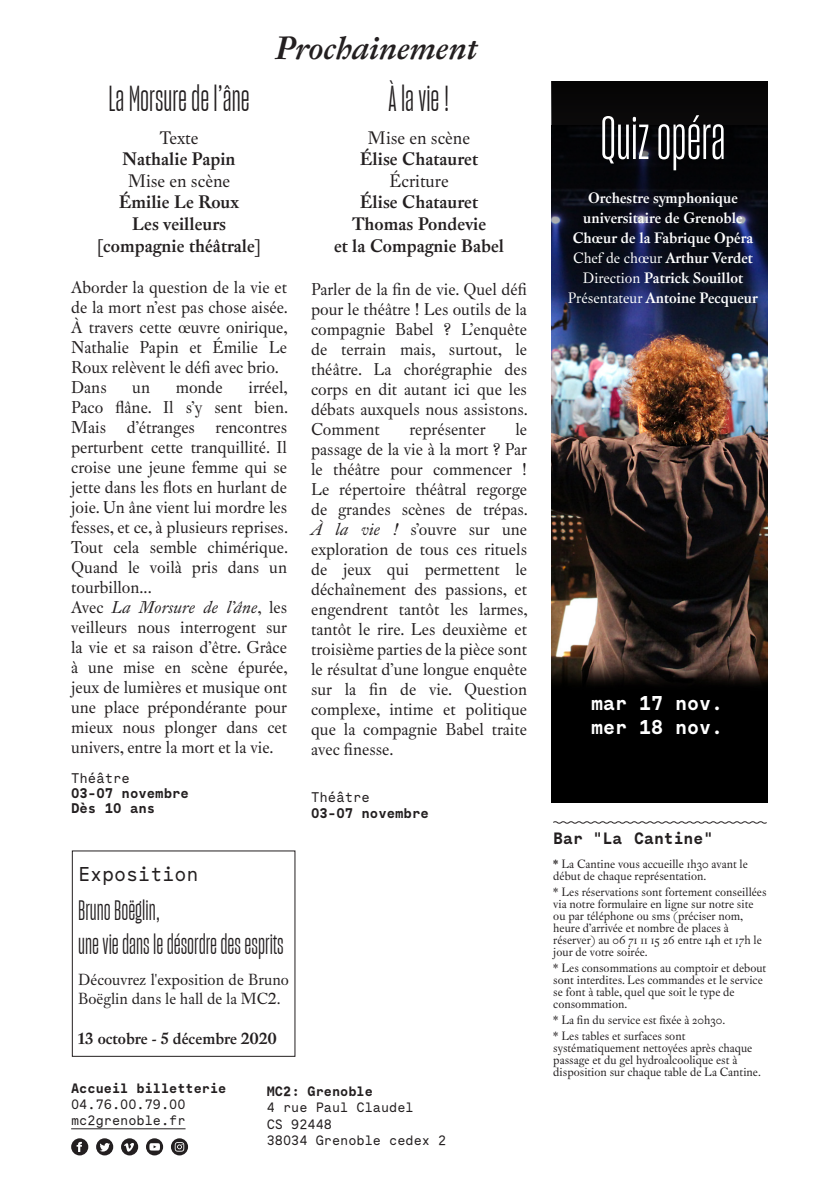
<style>
.page{position:relative;width:840px;height:1191px;background:#fff}
.page>*{position:absolute;margin:0;border:0;box-sizing:border-box;transform-origin:0 0}
.Texte_courant___10{font:60px "Sharp Grotesk Book 10";color:#fff}
.t1{font:36px "Sharp Grotesk Book 10";color:#231f20}
.Titre_page{font:italic 700 32px "Fleischman BT Pro";color:#231f20}
.t2{font:28px/33.6px "Sharp Grotesk Book 10";color:#231f20}
.Texte_courant___10-2{font:700 20px "La Technique";color:#fff}
.t3{font:20px "La Technique";color:#231f20}
.Notes_Fleischman_7{font:700 18px/21.6px "Fleischman BT Pro";color:#231f20;text-align:center}
.t4{font:17px/20px "Fleischman BT Pro";color:#231f20;text-align:justify}
.Infos_pratiques{font:700 16.4px "La Technique";color:#231f20}
.t5{font:16px/19.2px "Fleischman BT Pro";color:#231f20}
.t6{font:700 16px "Fleischman BT Pro";color:#231f20}
.Texte_courant___10-3{font:700 15px/20px "Fleischman BT Pro";color:#fff;text-align:center}
.t7{font:700 14px "La Technique";color:#231f20}
.t8{font:14px "La Technique";color:#231f20}
.Infos_pratiques-2{font:13.6px/16.4px "La Technique";color:#231f20}
.Infos_pratiques-3{font:12px/12px "Fleischman BT Pro";color:#231f20}
.s1{font-weight:400}
.s2{font-style:italic}
.s3{font-weight:700}
</style>
<div class="page">
<hr style="left:71px;top:1128px;width:114px;height:1px;background:#231f20">
<svg style="left:71px;top:1138px;width:17px;height:17px"></svg>
<svg style="left:146px;top:1138px;width:17px;height:17px"></svg>
<svg style="left:121px;top:1138px;width:17px;height:17px"></svg>
<svg style="left:96px;top:1138px;width:17px;height:17px"></svg>
<svg style="left:171px;top:1138px;width:17px;height:17px"></svg>
<img style="left:551px;top:303px;width:216px;height:499px">
<svg style="left:551px;top:82px;width:216px;height:221px;background:#0a0c18"></svg>
<svg style="left:553px;top:821px;width:213px;height:3px"></svg>
<p class="Titre_page" style="left:275px;top:28px;width:203px">Prochainement</p>
<p class="t1" style="left:108px;top:76px;width:142px">La Morsure de l’âne</p>
<p class="Notes_Fleischman_7" style="left:122px;top:127px;width:114px"><span class="s1">Texte<br></span>Nathalie Papin</p>
<p class="Notes_Fleischman_7" style="left:119px;top:170px;width:122px"><span class="s1">Mise en scène<br></span>Émilie Le Roux</p>
<p class="Notes_Fleischman_7" style="left:97px;top:213px;width:164px">Les veilleurs [compagnie théâtrale]</p>
<p class="t4" style="left:71px;top:277px;width:218px">Aborder la question de la vie et de la mort n’est pas chose aisée.<br>À travers cette œuvre onirique, Nathalie Papin et Émilie Le Roux relèvent le défi avec brio.</p>
<p class="t4" style="left:71px;top:377px;width:37px">Dans</p>
<p class="t4" style="left:132px;top:377px;width:19px">un</p>
<p class="t4" style="left:175px;top:377px;width:49px">monde</p>
<p class="t4" style="left:71px;top:377px;width:218px;text-indent:177px">irréel, Paco flâne. Il s’y sent bien.<br>Mais d’étranges rencontres perturbent cette tranquillité. Il croise une jeune femme qui se jette dans les flots en hurlant de joie. Un âne vient lui mordre les fesses, et ce, à plusieurs reprises.<br>Tout cela semble chimérique.<br>Quand le voilà pris dans un tourbillon...</p>
<p class="t4" style="left:71px;top:597px;width:218px">Avec <span class="s2">La Morsure de l’âne</span>, les veilleurs nous interrogent sur la vie et sa raison d’être. Grâce à une mise en scène épurée, jeux de lumières et musique ont une place prépondérante pour mieux nous plonger dans cet univers, entre la mort et la vie.</p>
<p class="t8" style="left:71px;top:769px;width:60px">Théâtre</p>
<p class="t7" style="left:71px;top:784px;width:119px">03-07 novembre</p>
<p class="t7" style="left:71px;top:799px;width:86px">Dès 10 ans</p>
<p class="t3" style="left:78px;top:862px;width:122px">Exposition</p>
<p class="t2" style="left:78px;top:893px;width:207px">Bruno Boëglin,<br>une vie dans le désordre des esprits</p>
<p class="t5" style="left:78px;top:969px;width:212px">Découvrez l'exposition de Bruno<br>Boëglin dans le hall de la MC2.</p>
<p class="t6" style="left:78px;top:1028px;width:200px">13 octobre - 5 décembre 2020</p>
<p class="t1" style="left:388px;top:76px;width:62px">À la vie !</p>
<p class="Notes_Fleischman_7" style="left:360px;top:127px;width:119px"><span class="s1">Mise en scène<br></span>Élise Chatauret</p>
<p class="Notes_Fleischman_7" style="left:360px;top:170px;width:119px"><span class="s1">Écriture<br></span>Élise Chatauret</p>
<p class="Notes_Fleischman_7" style="left:352px;top:213px;width:136px">Thomas Pondevie</p>
<p class="Notes_Fleischman_7" style="left:334px;top:235px;width:171px">et la Compagnie Babel</p>
<p class="t4" style="left:311px;top:279px;width:218px">Parler de la fin de vie. Quel défi pour le théâtre ! Les outils de la compagnie Babel ? L’enquête de terrain mais, surtout, le théâtre. La chorégraphie des corps en dit autant ici que les débats auxquels nous assistons.<br>Comment</p>
<p class="t4" style="left:311px;top:419px;width:218px;text-indent:204px">le passage de la vie à la mort ? Par le théâtre pour commencer !<br>Le répertoire théâtral regorge de grandes scènes de trépas.<br><span class="s2">À la vie !</span> s’ouvre sur une exploration de tous ces rituels de jeux qui permettent le déchaînement des passions, et engendrent tantôt les larmes, tantôt le rire. Les deuxième et troisième parties de la pièce sont le résultat d’une longue enquête sur la fin de vie. Question complexe, intime et politique que la compagnie Babel traite avec finesse.</p>
<p class="t8" style="left:311px;top:789px;width:60px">Théâtre</p>
<p class="t7" style="left:311px;top:804px;width:119px">03-07 novembre</p>
<p class="t4" style="left:409px;top:419px;width:77px">représenter</p>
<p class="Infos_pratiques-2" style="left:71px;top:1079px;width:157px"><span class="s3">Accueil billetterie<br></span>04.76.00.79.00 mc2grenoble.fr</p>
<p class="Infos_pratiques-2" style="left:266px;top:1083px;width:181px"><span class="s3">MC2: Grenoble<br></span>4 rue Paul Claudel<br>CS 92448<br>38034 Grenoble cedex 2</p>
<p class="Texte_courant___10" style="left:600px;top:101px;width:127px">Quiz opéra</p>
<p class="Texte_courant___10-3" style="left:583px;top:188px;width:160px">Orchestre symphonique universitaire de Grenoble</p>
<p class="Texte_courant___10-3" style="left:572px;top:228px;width:182px">Chœur de la Fabrique Opéra</p>
<p class="Texte_courant___10-3" style="left:572px;top:248px;width:181px"><span class="s1">Chef de chœur</span> Arthur Verdet</p>
<p class="Texte_courant___10-3" style="left:582px;top:268px;width:161px"><span class="s1">Direction</span> Patrick Souillot</p>
<p class="Texte_courant___10-3" style="left:567px;top:288px;width:191px"><span class="s1">Présentateur</span> Antoine Pecqueur</p>
<p class="Texte_courant___10-2" style="left:591px;top:690px;width:133px">mar 17 nov.</p>
<p class="Texte_courant___10-2" style="left:591px;top:714px;width:133px">mer 18 nov.</p>
<p class="Infos_pratiques" style="left:553px;top:828px;width:161px">Bar "La Cantine"</p>
<p class="Infos_pratiques-3" style="left:553px;top:858px;width:196px"><span class="s3">*</span> La Cantine vous accueille 1h30 avant le début de chaque représentation.</p>
<p class="Infos_pratiques-3" style="left:553px;top:886px;width:214px">* Les réservations sont fortement conseillées via notre formulaire en ligne sur notre site ou par téléphone ou sms (préciser nom, heure d’arrivée et nombre de places à réserver) au 06 71 11 15 26 entre 14h et 17h le jour de votre soirée.</p>
<p class="Infos_pratiques-3" style="left:553px;top:962px;width:214px">* Les consommations au comptoir et debout sont interdites. Les commandes et le service se font à table, quel que soit le type de consommation.</p>
<p class="Infos_pratiques-3" style="left:553px;top:1012px;width:173px;line-height:16px">* La fin du service est fixée à 20h30. * Les tables et surfaces sont</p>
<p class="Infos_pratiques-3" style="left:553px;top:1042px;width:209px">systématiquement nettoyées après chaque passage et du gel hydroalcoolique est à disposition sur chaque table de La Cantine.</p>
</div>
